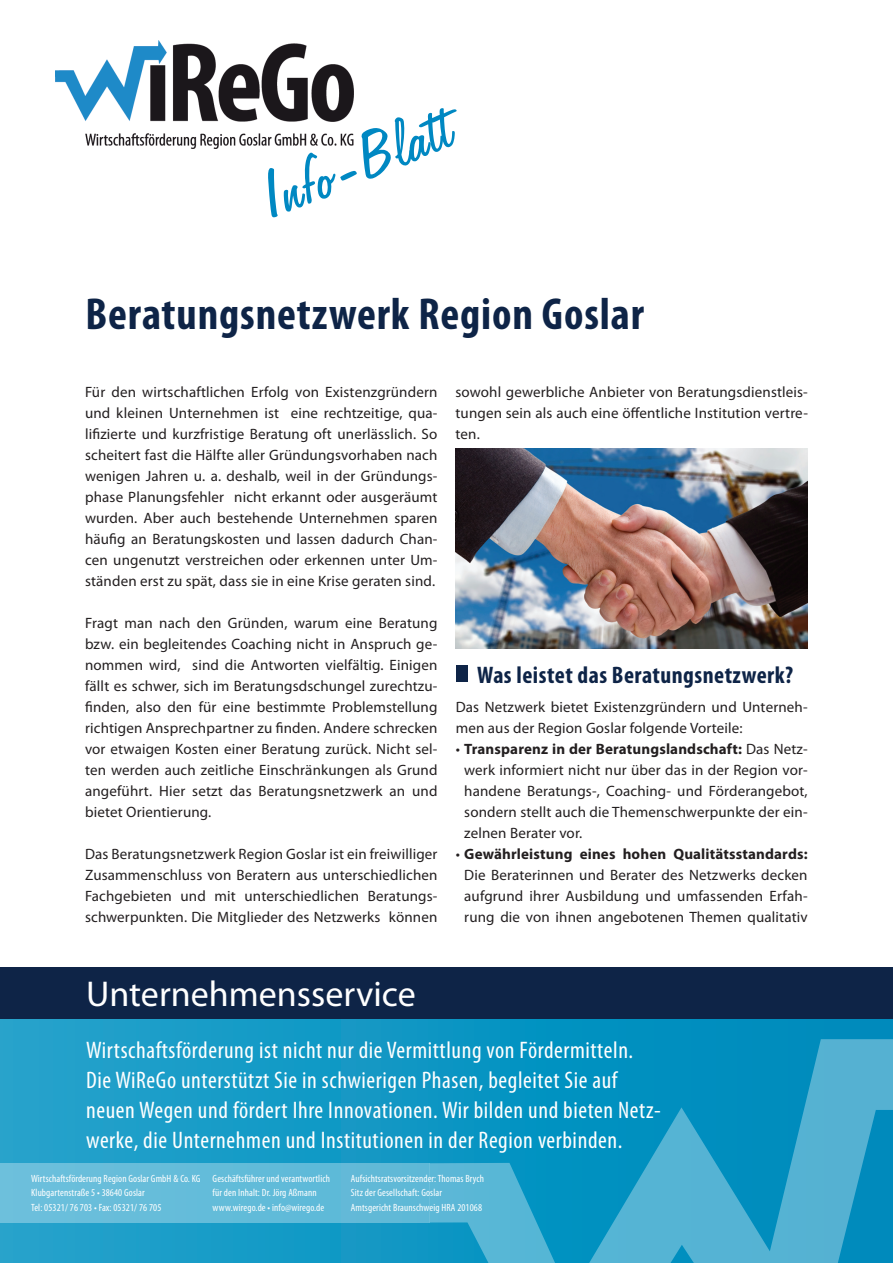
<style>
.page{position:relative;width:893px;height:1263px;background:#fff}
.page>*{position:absolute;margin:0;border:0;box-sizing:border-box;transform-origin:0 0}
.t1{font:75px "Freehand 575 BT Regular B";color:#0088c2}
.t2{font:700 condensed 45px "Myriad Pro";letter-spacing:.02em;color:#0e2447}
.t3{font:36px "Myriad Pro";color:#fff}
.t4{font:condensed 24px/30px "Myriad Pro";letter-spacing:.025em;color:#fff}
.t5{font:700 condensed 24px "Myriad Pro";letter-spacing:.02em;color:#0e2447}
.t6{font:15px/21px "Myriad Pro";letter-spacing:.01em;color:#231f20;text-align:justify}
.t7{font:condensed 10.5px/14.2px "Myriad Pro";letter-spacing:.01em;color:#fff}
.s1{font-weight:700}
</style>
<div class="page">
<img style="left:56px;top:40px;width:298px;height:108px">
<svg style="left:0;top:1018px;width:893px;height:245px;background:#1799c5"></svg>
<svg style="left:430px;top:1039px;width:463px;height:224px;background:#219dc7"></svg>
<div style="left:0;top:967px;width:893px;height:51px;background:#0e2447"></div>
<div style="left:0;top:1163px;width:430px;height:59px;background:#63bcd9"></div>
<div style="left:456px;top:666px;width:12px;height:16px;background:#0e2447"></div>
<img style="left:456px;top:449px;width:351px;height:200px">
<h1 class="t1" style="left:250px;top:162px;width:201px;rotate:-22deg">Info-Blatt</h1>
<h2 class="t2" style="left:86px;top:286px;width:560px">Beratungsnetzwerk Region Goslar</h2>
<p class="t6" style="left:85px;top:381px;width:354px">Für den wirtschaftlichen Erfolg von Existenzgründern und kleinen Unternehmen ist eine rechtzeitige, qua&shy;lifizierte und kurzfristige Beratung oft unerlässlich. So scheitert fast die Hälfte aller Gründungsvorhaben nach wenigen Jahren u. a. deshalb, weil in der Gründungs&shy;phase Planungsfehler nicht erkannt oder ausgeräumt wurden. Aber auch bestehende Unternehmen sparen häufig an Beratungskosten und lassen dadurch Chan&shy;cen ungenutzt verstreichen oder erkennen unter Um&shy;ständen erst zu spät, dass sie in eine Krise geraten sind.</p>
<p class="t6" style="left:85px;top:612px;width:354px">Fragt man nach den Gründen, warum eine Beratung bzw. ein begleitendes Coaching nicht in Anspruch ge&shy;nommen wird, sind die Antworten vielfältig. Einigen fällt es schwer, sich im Beratungsdschungel zurechtzu&shy;finden, also den für eine bestimmte Problemstellung richtigen Ansprechpartner zu finden. Andere schrecken vor etwaigen Kosten einer Beratung zurück. Nicht sel&shy;ten werden auch zeitliche Einschränkungen als Grund angeführt. Hier setzt das Beratungsnetzwerk an und bietet Orientierung.</p>
<p class="t6" style="left:85px;top:843px;width:354px">Das Beratungsnetzwerk Region Goslar ist ein freiwilliger Zusammenschluss von Beratern aus unterschiedlichen Fachgebieten und mit unterschiedlichen Beratungs&shy;schwerpunkten. Die Mitglieder des Netzwerks können</p>
<p class="t6" style="left:455px;top:381px;width:354px">sowohl gewerbliche Anbieter von Beratungsdienstleis&shy;tungen sein als auch eine öffentliche Institution vertre&shy;ten.</p>
<h3 class="t5" style="left:477px;top:659px;width:318px">Was leistet das Beratungsnetzwerk?</h3>
<p class="t6" style="left:456px;top:696px;width:353px">Das Netzwerk bietet Existenzgründern und Unterneh&shy;men aus der Region Goslar folgende Vorteile:</p>
<p class="t6" style="left:464px;top:738px;width:345px;text-indent:-9px">• <span class="s1">Transparenz in der Beratungslandschaft:</span> Das Netz&shy;werk informiert nicht nur über das in der Region vor&shy;handene Beratungs-, Coaching- und Förderangebot, sondern stellt auch die Themenschwerpunkte der ein&shy;zelnen Berater vor.</p>
<p class="t6" style="left:456px;top:843px;width:353px;text-align:center">• <span class="s1">Gewährleistung eines hohen Qualitätsstandards:<br></span>Die Beraterinnen und Berater des Netzwerks decken aufgrund ihrer Ausbildung und umfassenden Erfah&shy;rung die von ihnen angebotenen Themen qualitativ</p>
<h3 class="t3" style="left:86px;top:971px;width:331px">Unternehmensservice</h3>
<p class="t4" style="left:86px;top:1035px;width:576px">Wirtschaftsförderung ist nicht nur die Vermittlung von Fördermitteln.<br>Die WiReGo unterstützt Sie in schwierigen Phasen, begleitet Sie auf neuen Wegen und fördert Ihre Innovationen. Wir bilden und bieten Netz&shy;werke, die Unternehmen und Institutionen in der Region verbinden.</p>
<p class="t7" style="left:31px;top:1171px;width:171px">Wirtschaftsförderung Region Goslar GmbH &amp; Co. KG<br>Klubgartenstraße 5 • 38640 Goslar<br>Tel: 05321/ 76 703 • Fax: 05321/ 76 705</p>
<p class="t7" style="left:213px;top:1171px;width:119px">Geschäftsführer und verantwortlich für den Inhalt: Dr. Jörg Aßmann www.wirego.de • info@wirego.de</p>
<p class="t7" style="left:351px;top:1171px;width:135px">Aufsichtsratsvorsitzender: Thomas Brych<br>Sitz der Gesellschaft: Goslar<br>Amtsgericht Braunschweig HRA 201068</p>
</div>
